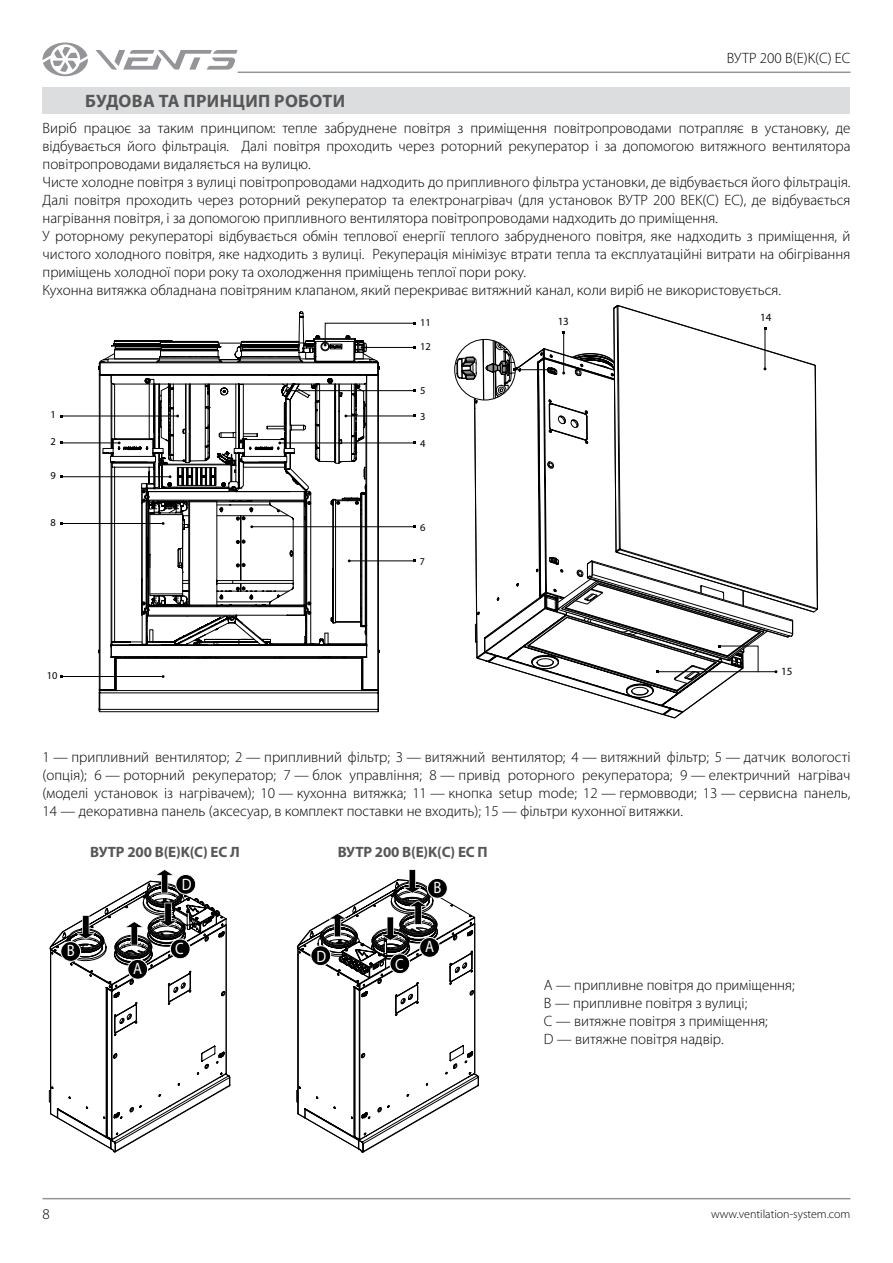
<style>
.page{position:relative;width:893px;height:1263px;background:#fff}
.page>*{position:absolute;margin:0;border:0;box-sizing:border-box;transform-origin:0 0}
.t1{font:700 18px "Myriad Pro";letter-spacing:.02em;color:#575757}
.t2{font:16.5px "Myriad Pro";color:#fff;scale:.89 1}
.t3{font:300 15px/18px "Myriad Pro";color:#000}
.t4{font:700 15px "Myriad Pro";letter-spacing:-.01em;color:#575757}
.t5{font:300 12px "Myriad Pro";color:#000}
.t6{font:11.1px "Myriad Pro";color:#000}
.t7{font:10.5px "Myriad Pro";color:#000}
.t8{font:10.5px "Myriad Pro";color:#000;scale:.94 1}
</style>
<div class="page">
<hr style="left:43px;top:1198px;width:807px;height:1px;background:#939598">
<hr style="left:238px;top:72px;width:612px;height:1px;background:#939598">
<svg style="left:95px;top:50px;width:143px;height:20px"></svg>
<svg style="left:43px;top:43px;width:45px;height:33px"></svg>
<div style="left:43px;top:87px;width:807px;height:27px;background:#dcddde"></div>
<hr style="left:62px;top:416px;width:116px;height:1px;background:#000">
<hr style="left:62px;top:443px;width:57px;height:1px;background:#000">
<hr style="left:62px;top:523px;width:101px;height:1px;background:#000">
<hr style="left:62px;top:676px;width:101px;height:1px;background:#000">
<hr style="left:62px;top:476px;width:108px;height:1px;background:#000">
<svg style="left:98px;top:311px;width:317px;height:401px"></svg>
<svg style="left:49px;top:869px;width:181px;height:283px"></svg>
<div style="left:128px;top:959px;width:20px;height:20px;background:#000;border-radius:50%"></div>
<div style="left:128px;top:959px;width:20px;height:20px;border:1px solid #fff;border-radius:50%"></div>
<div style="left:61px;top:941px;width:20px;height:20px;background:#000;border-radius:50%"></div>
<div style="left:60px;top:941px;width:21px;height:21px;border:1px solid #fff;border-radius:50%"></div>
<div style="left:170px;top:939px;width:20px;height:20px;background:#000;border-radius:50%"></div>
<div style="left:170px;top:939px;width:20px;height:20px;border:1px solid #fff;border-radius:50%"></div>
<div style="left:176px;top:874px;width:20px;height:20px;background:#000;border-radius:50%"></div>
<div style="left:176px;top:874px;width:20px;height:20px;border:1px solid #fff;border-radius:50%"></div>
<svg style="left:296px;top:869px;width:183px;height:283px"></svg>
<div style="left:311px;top:946px;width:20px;height:19px;background:#000;border-radius:50%"></div>
<div style="left:311px;top:945px;width:20px;height:21px;border:1px solid #fff;border-radius:50%"></div>
<svg style="left:455px;top:305px;width:363px;height:414px"></svg>
<p class="t3" style="left:727px;top:50px;width:125px">ВУТР 200 B(E)K(С) EC</p>
<p class="t1" style="left:85px;top:89px;width:261px">БУДОВА ТА ПРИНЦИП РОБОТИ</p>
<p class="t3" style="left:43px;top:120px;width:809px">Виріб працює за таким принципом: тепле забруднене повітря з приміщення повітропроводами потрапляє в установку, де відбувається його фільтрація. Далі повітря проходить через роторний рекуператор і за допомогою витяжного вентилятора повітропроводами видаляється на вулицю.<br>Чисте холодне повітря з вулиці повітропроводами надходить до припливного фільтра установки, де відбувається його фільтрація.<br>Далі повітря проходить через роторний рекуператор та електронагрівач (для установок ВУТР 200 ВEK(С) ЕС), де відбувається нагрівання повітря, і за допомогою припливного вентилятора повітропроводами надходить до приміщення.<br>У роторному рекуператорі відбувається обмін теплової енергії теплого забрудненого повітря, яке надходить з приміщення, й чистого холодного повітря, яке надходить з вулиці. Рекуперація мінімізує втрати тепла та експлуатаційні витрати на обігрівання приміщень холодної пори року та охолодження приміщень теплої пори року.<br>Кухонна витяжка обладнана повітряним клапаном, який перекриває витяжний канал, коли виріб не використовується.</p>
<p class="t7" style="left:420px;top:316px;width:12px">11</p>
<p class="t6" style="left:558px;top:314px;width:13px">13</p>
<p class="t6" style="left:760px;top:310px;width:13px">14</p>
<p class="t7" style="left:420px;top:340px;width:12px">12</p>
<p class="t7" style="left:420px;top:384px;width:7px">5</p>
<p class="t7" style="left:51px;top:408px;width:7px">1</p>
<p class="t7" style="left:51px;top:435px;width:7px">2</p>
<p class="t7" style="left:420px;top:410px;width:7px">3</p>
<p class="t7" style="left:420px;top:437px;width:7px">4</p>
<p class="t7" style="left:51px;top:469px;width:7px">9</p>
<p class="t7" style="left:51px;top:516px;width:7px">8</p>
<p class="t7" style="left:420px;top:520px;width:7px">6</p>
<p class="t8" style="left:420px;top:555px;width:7px">7</p>
<p class="t7" style="left:47px;top:669px;width:12px">10</p>
<p class="t6" style="left:781px;top:664px;width:13px">15</p>
<p class="t3" style="left:43px;top:748px;width:809px;text-align:justify">1 — припливний вентилятор; 2 — припливний фільтр; 3 — витяжний вентилятор; 4 — витяжний фільтр; 5 — датчик вологості (опція); 6 — роторний рекуператор; 7 — блок управління; 8 — привід роторного рекуператора; 9 — електричний нагрівач (моделі установок із нагрівачем); 10 — кухонна витяжка; 11 — кнопка setup mode; 12 — гермовводи; 13 — сервисна панель, 14 — декоративна панель (аксесуар, в комплект поставки не входить); 15 — фільтри кухонної витяжки.</p>
<p class="t4" style="left:90px;top:842px;width:151px">ВУТР 200 B(E)K(С) EC Л</p>
<p class="t4" style="left:338px;top:842px;width:151px">ВУТР 200 B(E)K(С) EC П</p>
<p class="t2" style="left:182px;top:874px;width:13px">D</p>
<p class="t2" style="left:433px;top:877px;width:10px">B</p>
<p class="t2" style="left:67px;top:941px;width:10px">B</p>
<p class="t2" style="left:175px;top:938px;width:11px">C</p>
<p class="t2" style="left:133px;top:958px;width:12px">A</p>
<p class="t2" style="left:317px;top:946px;width:13px">D</p>
<p class="t2" style="left:395px;top:954px;width:11px">C</p>
<p class="t2" style="left:425px;top:936px;width:12px">A</p>
<p class="t3" style="left:544px;top:976px;width:252px">A — припливне повітря до приміщення;<br>B — припливне повітря з вулиці;<br>С — витяжне повітря з приміщення;<br>D — витяжне повітря надвір.</p>
<p class="t3" style="left:43px;top:1205px;width:9px">8</p>
<p class="t5" style="left:711px;top:1207px;width:141px">www.ventilation-system.com</p>
</div>
